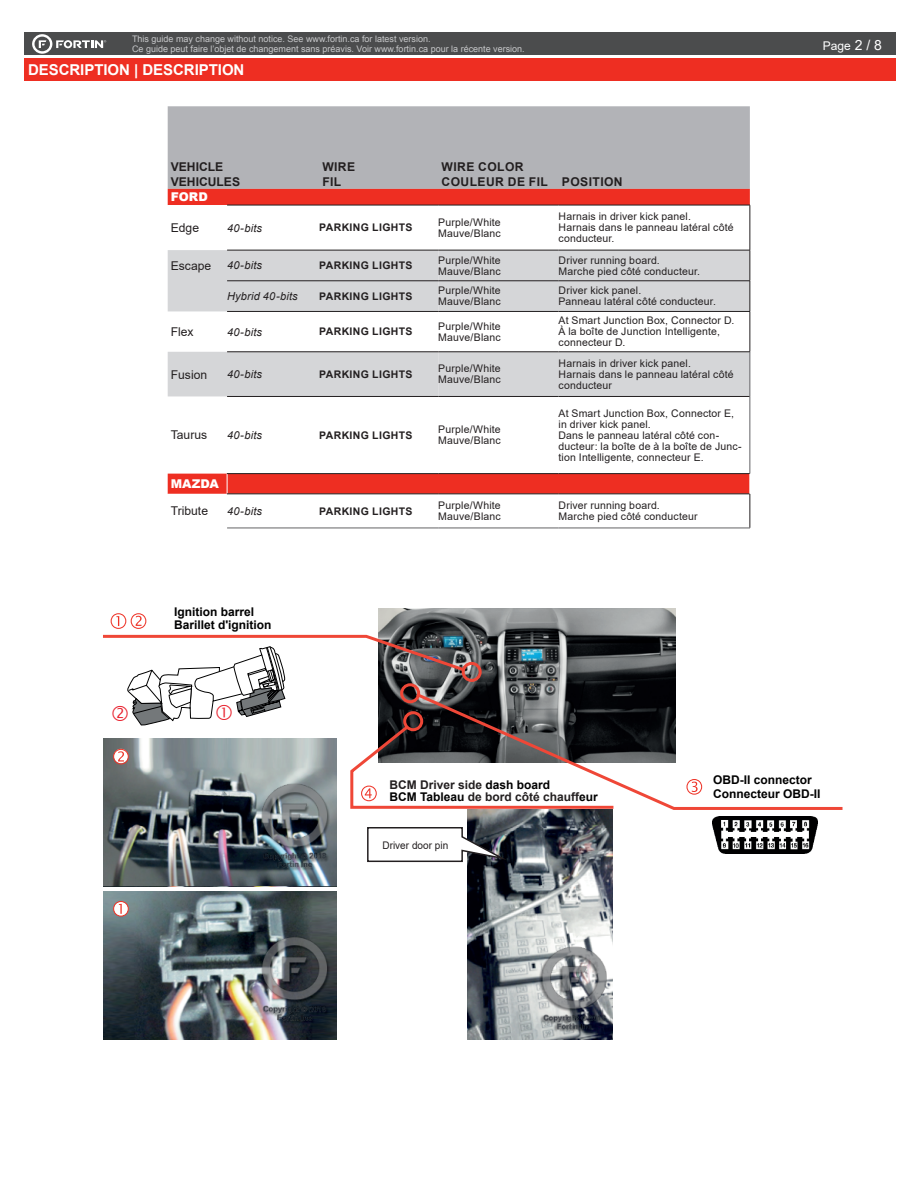
<style>
.page{position:relative;width:918px;height:1188px;background:#fff}
.page>*{position:absolute;margin:0;border:0;box-sizing:border-box;transform-origin:0 0}
.t1{font:700 15px "Arial";letter-spacing:-.005em;color:#fff}
.t2{font:700 12.15px "Arial";letter-spacing:.035em;color:#231f20}
.t3{font:12.15px "Arial";color:#231f20}
.t4{font:700 12.15px "Arial";color:#231f20}
.t5{font:900 12.15px "Arial";color:#fff}
.t6{font:700 12px/13.2px "Arial";color:#000001}
.t7{font:700 12px/12.6px "Arial";color:#231f20}
.t8{font:12px "Arial";color:#fff}
.centre_droite{font:italic 10.95px "Arial";letter-spacing:.015em;color:#231f20}
.centre_droite-2{font:10.5px/10.9px "Arial";letter-spacing:.015em;color:#231f20}
.t9{font:700 10.5px "Arial";letter-spacing:.035em;color:#231f20}
.centre_droite-3{font:10.5px "Arial";letter-spacing:.015em;color:#231f20;scale:.96 1}
.t10{font:9px/9.8px "Arial";color:#c7c8ca}
.s1{font-size:13.95px}
.s2{color:#000001}
</style>
<div class="page">
<div style="left:24px;top:33px;width:872px;height:22px;background:#4b4c4d"></div>
<div style="left:24px;top:58px;width:872px;height:23px;background:#ee2e22"></div>
<svg style="left:32px;top:34px;width:74px;height:20px"></svg>
<img style="left:467px;top:811px;width:146px;height:228px">
<img style="left:104px;top:810px;width:233px;height:76px">
<img style="left:104px;top:892px;width:233px;height:148px">
<img style="left:379px;top:609px;width:297px;height:82px">
<img style="left:712px;top:816px;width:105px;height:38px">
<svg style="left:367px;top:826px;width:144px;height:37px"></svg>
<svg style="left:113px;top:901px;width:16px;height:16px"></svg>
<svg style="left:467px;top:691px;width:376px;height:120px"></svg>
<div style="left:168px;top:106px;width:582px;height:83px;background:#b2b3b7"></div>
<div style="left:168px;top:189px;width:582px;height:16px;background:#ee2e22"></div>
<svg style="left:168px;top:206px;width:582px;height:322px"></svg>
<svg style="left:168px;top:250px;width:582px;height:146px;fill:#d5d6d8"></svg>
<svg style="left:319px;top:251px;width:119px;height:145px"></svg>
<svg style="left:227px;top:474px;width:1px;height:20px"></svg>
<hr style="left:227px;top:205px;width:92px;height:1px;background:#231f20">
<hr style="left:319px;top:205px;width:119px;height:1px;background:#231f20">
<hr style="left:438px;top:205px;width:121px;height:1px;background:#231f20">
<hr style="left:559px;top:205px;width:191px;height:1px;background:#231f20">
<hr style="left:750px;top:205px;width:1px;height:45px;background:#231f20">
<hr style="left:227px;top:250px;width:92px;height:1px;background:#231f20">
<hr style="left:319px;top:250px;width:119px;height:1px;background:#231f20">
<hr style="left:438px;top:250px;width:121px;height:1px;background:#231f20">
<hr style="left:559px;top:250px;width:191px;height:1px;background:#231f20">
<hr style="left:750px;top:250px;width:1px;height:31px;background:#231f20">
<hr style="left:227px;top:281px;width:92px;height:1px;background:#231f20">
<hr style="left:319px;top:281px;width:119px;height:1px;background:#231f20">
<hr style="left:438px;top:281px;width:121px;height:1px;background:#231f20">
<hr style="left:559px;top:281px;width:191px;height:1px;background:#231f20">
<hr style="left:750px;top:281px;width:1px;height:30px;background:#231f20">
<hr style="left:227px;top:311px;width:92px;height:1px;background:#231f20">
<hr style="left:319px;top:311px;width:119px;height:1px;background:#231f20">
<hr style="left:438px;top:311px;width:121px;height:1px;background:#231f20">
<hr style="left:559px;top:311px;width:191px;height:1px;background:#231f20">
<hr style="left:750px;top:312px;width:1px;height:40px;background:#231f20">
<hr style="left:227px;top:352px;width:92px;height:1px;background:#231f20">
<hr style="left:319px;top:352px;width:119px;height:1px;background:#231f20">
<hr style="left:438px;top:352px;width:121px;height:1px;background:#231f20">
<hr style="left:559px;top:352px;width:191px;height:1px;background:#231f20">
<hr style="left:227px;top:396px;width:92px;height:1px;background:#231f20">
<hr style="left:319px;top:396px;width:119px;height:1px;background:#231f20">
<hr style="left:438px;top:396px;width:121px;height:1px;background:#231f20">
<hr style="left:559px;top:396px;width:191px;height:1px;background:#231f20">
<hr style="left:227px;top:473px;width:92px;height:1px;background:#231f20">
<hr style="left:319px;top:473px;width:119px;height:1px;background:#231f20">
<hr style="left:438px;top:473px;width:121px;height:1px;background:#231f20">
<hr style="left:559px;top:473px;width:191px;height:1px;background:#231f20">
<hr style="left:227px;top:494px;width:92px;height:1px;background:#231f20">
<hr style="left:319px;top:494px;width:119px;height:1px;background:#231f20">
<hr style="left:438px;top:494px;width:121px;height:1px;background:#231f20">
<hr style="left:559px;top:494px;width:191px;height:1px;background:#231f20">
<hr style="left:750px;top:494px;width:1px;height:34px;background:#231f20">
<hr style="left:750px;top:352px;width:1px;height:44px;background:#636366">
<hr style="left:750px;top:396px;width:1px;height:77px;background:#636366">
<hr style="left:227px;top:528px;width:92px;height:1px;background:#636366">
<hr style="left:319px;top:528px;width:119px;height:1px;background:#636366">
<hr style="left:438px;top:528px;width:121px;height:1px;background:#636366">
<hr style="left:559px;top:528px;width:191px;height:1px;background:#636366">
<svg style="left:103px;top:613px;width:513px;height:197px"></svg>
<p class="t10" style="left:132px;top:34px;width:394px">This guide may change without notice. See www.fortin.ca for latest version.<br>Ce guide peut faire l’objet de changement sans préavis. Voir www.fortin.ca pour la récente version.</p>
<h1 class="t1" style="left:28px;top:59px;width:218px">DESCRIPTION | DESCRIPTION</h1>
<p class="t4" style="left:171px;top:158px;width:54px">VEHICLE</p>
<p class="t4" style="left:171px;top:173px;width:71px">VEHICULES</p>
<p class="t2" style="left:322px;top:158px;width:34px">WIRE</p>
<p class="t2" style="left:322px;top:173px;width:21px">FIL</p>
<p class="t2" style="left:442px;top:158px;width:84px">WIRE COLOR</p>
<p class="t2" style="left:442px;top:173px;width:108px">COULEUR DE FIL</p>
<p class="t2" style="left:562px;top:173px;width:62px">POSITION</p>
<p class="t5" style="left:171px;top:188px;width:39px">FORD</p>
<p class="t3" style="left:171px;top:219px;width:30px">Edge</p>
<p class="centre_droite" style="left:227px;top:221px;width:36px">40-bits</p>
<p class="t9" style="left:319px;top:220px;width:95px">PARKING LIGHTS</p>
<p class="centre_droite-2" style="left:438px;top:217px;width:64px">Purple/White</p>
<p class="centre_droite-2" style="left:438px;top:228px;width:64px">Mauve/Blanc</p>
<p class="t3" style="left:171px;top:257px;width:42px">Escape</p>
<p class="centre_droite" style="left:227px;top:259px;width:36px">40-bits</p>
<p class="t9" style="left:319px;top:258px;width:95px">PARKING LIGHTS</p>
<p class="centre_droite-2" style="left:438px;top:255px;width:64px">Purple/White</p>
<p class="centre_droite-2" style="left:438px;top:266px;width:64px">Mauve/Blanc</p>
<p class="centre_droite" style="left:227px;top:289px;width:72px">Hybrid 40-bits</p>
<p class="t9" style="left:319px;top:289px;width:95px">PARKING LIGHTS</p>
<p class="centre_droite-2" style="left:438px;top:285px;width:64px">Purple/White</p>
<p class="centre_droite-2" style="left:438px;top:296px;width:64px">Mauve/Blanc</p>
<p class="t3" style="left:171px;top:323px;width:24px">Flex</p>
<p class="centre_droite" style="left:227px;top:325px;width:36px">40-bits</p>
<p class="t9" style="left:319px;top:324px;width:95px">PARKING LIGHTS</p>
<p class="centre_droite-2" style="left:438px;top:321px;width:64px">Purple/White</p>
<p class="centre_droite-2" style="left:438px;top:332px;width:64px">Mauve/Blanc</p>
<p class="t3" style="left:171px;top:366px;width:38px">Fusion</p>
<p class="centre_droite" style="left:227px;top:367px;width:36px">40-bits</p>
<p class="t9" style="left:319px;top:367px;width:95px">PARKING LIGHTS</p>
<p class="centre_droite-2" style="left:438px;top:363px;width:64px">Purple/White</p>
<p class="centre_droite-2" style="left:438px;top:374px;width:64px">Mauve/Blanc</p>
<p class="t3" style="left:171px;top:427px;width:38px">Taurus</p>
<p class="centre_droite" style="left:227px;top:428px;width:36px">40-bits</p>
<p class="t9" style="left:319px;top:428px;width:95px">PARKING LIGHTS</p>
<p class="centre_droite-2" style="left:438px;top:424px;width:64px">Purple/White</p>
<p class="centre_droite-2" style="left:438px;top:435px;width:64px">Mauve/Blanc</p>
<p class="t5" style="left:171px;top:475px;width:49px">MAZDA</p>
<p class="t3" style="left:171px;top:503px;width:39px">Tribute</p>
<p class="centre_droite" style="left:227px;top:504px;width:36px">40-bits</p>
<p class="t9" style="left:319px;top:504px;width:95px">PARKING LIGHTS</p>
<p class="centre_droite-2" style="left:438px;top:500px;width:64px">Purple/White</p>
<p class="centre_droite-2" style="left:438px;top:511px;width:64px">Mauve/Blanc</p>
<p class="t6" style="left:174px;top:605px;width:99px">Ignition barrel<br>Barillet d'ignition</p>
<p class="centre_droite-2" style="left:559px;top:211px;width:134px">Harnais in driver kick panel.</p>
<p class="centre_droite-2" style="left:559px;top:222px;width:177px">Harnais dans le panneau latéral côté conducteur.</p>
<p class="centre_droite-2" style="left:559px;top:255px;width:103px">Driver running board.</p>
<p class="centre_droite-2" style="left:559px;top:266px;width:143px">Marche pied côté conducteur.</p>
<p class="centre_droite-2" style="left:559px;top:285px;width:84px">Driver kick panel.</p>
<p class="centre_droite-2" style="left:559px;top:296px;width:159px">Panneau latéral côté conducteur.</p>
<p class="centre_droite-2" style="left:559px;top:315px;width:177px">At Smart Junction Box, Connector D.</p>
<p class="centre_droite-2" style="left:559px;top:326px;width:163px">À la boîte de Junction Intelligente, connecteur D.</p>
<p class="centre_droite-2" style="left:559px;top:358px;width:134px">Harnais in driver kick panel.</p>
<p class="centre_droite-2" style="left:559px;top:369px;width:177px">Harnais dans le panneau latéral côté conducteur</p>
<p class="centre_droite-2" style="left:559px;top:408px;width:177px">At Smart Junction Box, Connector E, in driver kick panel.</p>
<p class="centre_droite-2" style="left:559px;top:430px;width:185px">Dans le panneau latéral côté con&shy;ducteur: la boîte de à la boîte de Junc&shy;tion Intelligente, connecteur E.</p>
<p class="centre_droite-2" style="left:559px;top:500px;width:103px">Driver running board.</p>
<p class="centre_droite-2" style="left:559px;top:511px;width:141px">Marche pied côté conducteur</p>
<p class="t8" style="left:823px;top:38px;width:61px">Page <span class="s1">2 / 8</span></p>
<p class="t7" style="left:389px;top:778px;width:210px">BCM Driver side <span class="s2">dash board<br>BCM Tableau</span> de bord côté chauff<span class="s2">eur</span></p>
<p class="centre_droite-3" style="left:382px;top:838px;width:70px">Driver door pin</p>
<p class="t6" style="left:713px;top:774px;width:109px">OBD-II connector<br>Connecteur OBD-II</p>
</div>
